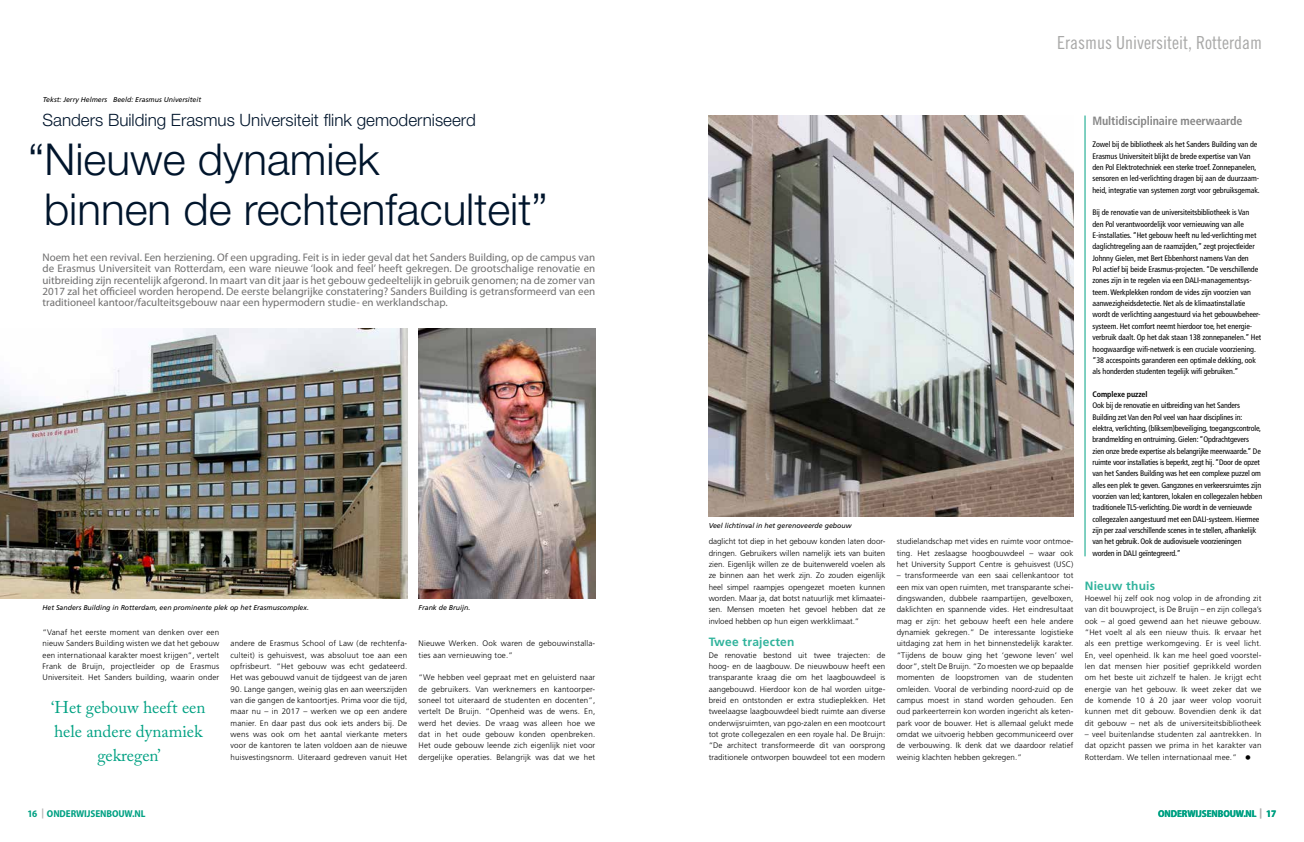
<style>
.page{position:relative;width:1304px;height:842px;background:#fff}
.page>*{position:absolute;margin:0;border:0;box-sizing:border-box;transform-origin:0 0}
.t1{font:300 44px/50px "Helvetica Neue LT Std";color:#00152c}
.t2{font:18px "Trade Gothic LT Std Cn 18";color:#a8a8a7}
.t3{font:300 17px "Helvetica Neue LT Std";color:#00152c}
.t4{font:17px/24px "Adobe Caslon Pro";color:#00a183;text-align:center}
.t5{font:700 condensed 12px "Frutiger LT Std";letter-spacing:-.01em;color:#878787}
.t6{font:700 12px "Frutiger LT Std";letter-spacing:.02em;color:#30b39c}
.t7{font:11px/11.3px "Myriad Pro";color:#706f6f;text-align:justify}
.t8{font:700 semi-condensed 10px "Myriad Pro";letter-spacing:-.01em;color:#00a183}
.t9{font:300 8px/11.3px "Frutiger LT Std";letter-spacing:.02em;color:#000;text-align:justify}
.t10{font:condensed 8px/11.3px "Frutiger LT Std";letter-spacing:-.01em;color:#000}
.t11{font:700 condensed 8px "Frutiger LT Std";letter-spacing:-.01em;color:#000}
.t12{font:italic 7px "Frutiger LT Std";color:#000}
.s1{font-size:13px}
.s2{color:#b3b2b2}
</style>
<div class="page">
<hr style="left:1085px;top:116px;width:1px;height:440px;background:#00a183">
<img style="left:0;top:329px;width:407px;height:270px">
<img style="left:419px;top:329px;width:176px;height:270px">
<img style="left:709px;top:116px;width:364px;height:401px">
<p class="t12" style="left:43px;top:96px;width:160px">Tekst: Jerry Helmers Beeld: Erasmus Universiteit</p>
<h1 class="t1" style="left:44px;top:133px;width:505px;text-indent:-16px">“Nieuwe dynamiek<br>binnen de rechtenfaculteit”</h1>
<p class="t7" style="left:43px;top:251px;width:554px">Noem het een revival. Een herziening. Of een upgrading. Feit is in ieder geval dat het Sanders Building, op de campus van de Erasmus Universiteit van Rotterdam, een ware nieuwe ‘look and feel’ heeft gekregen. De grootschalige renovatie en uitbreiding zijn recentelijk afgerond. In maart van dit jaar is het gebouw gedeeltelijk in gebruik genomen; na de zomer van 2017 zal het officieel worden heropend. De eerste belangrijke constatering? Sanders Building is getransformeerd van een traditioneel kantoor/faculteitsgebouw naar een hypermodern studie- en werklandschap.</p>
<h3 class="t3" style="left:43px;top:110px;width:435px">Sanders Building Erasmus Universiteit flink gemoderniseerd</h3>
<p class="t12" style="left:43px;top:604px;width:268px">Het Sanders Building in Rotterdam, een prominente plek op het Erasmuscomplex.</p>
<p class="t9" style="left:43px;top:627px;width:178px">“Vanaf het eerste moment van denken over een nieuw Sanders Building wisten we dat het gebouw een internationaal karakter moest krijgen”, vertelt Frank de Bruijn, projectleider op de Erasmus Universiteit. Het Sanders building, waarin onder</p>
<h3 class="t4" style="left:51px;top:695px;width:156px">‘Het gebouw heeft een hele andere dynamiek gekregen’</h3>
<p class="t9" style="left:231px;top:638px;width:178px">andere de Erasmus School of Law (de rechtenfa&shy;culteit) is gehuisvest, was absoluut toe aan een opfrisbeurt. “Het gebouw was echt gedateerd.<br>Het was gebouwd vanuit de tijdgeest van de jaren</p>
<p class="t9" style="left:231px;top:683px;width:178px">90. Lange gangen, weinig glas en aan weerszijden van die gangen de kantoortjes. Prima voor die tijd, maar nu – in 2017 – werken we op een andere manier. En daar past dus ook iets anders bij. De wens was ook om het aantal vierkante meters voor de kantoren te laten voldoen aan de nieuwe huisvestingsnorm. Uiteraard gedreven vanuit Het</p>
<p class="t12" style="left:419px;top:604px;width:53px">Frank de Bruijn.</p>
<p class="t9" style="left:419px;top:638px;width:178px">Nieuwe Werken. Ook waren de gebouwinstalla&shy;ties aan vernieuwing toe.”</p>
<p class="t9" style="left:419px;top:672px;width:178px">“We hebben veel gepraat met en geluisterd naar de gebruikers. Van werknemers en kantoorper&shy;soneel tot uiteraard de studenten en docenten”, vertelt De Bruijn. “Openheid was de wens. En, werd het devies. De vraag was alleen hoe we dat in het oude gebouw konden openbreken.<br>Het oude gebouw leende zich eigenlijk niet voor dergelijke operaties. Belangrijk was dat we het</p>
<h2 class="t2" style="left:1057px;top:32px;width:206px">Erasmus Universiteit, Rotterdam</h2>
<p class="t12" style="left:709px;top:521px;width:144px">Veel lichtinval in het gerenoveerde gebouw</p>
<p class="t9" style="left:709px;top:536px;width:178px">daglicht tot diep in het gebouw konden laten door&shy;dringen. Gebruikers willen namelijk iets van buiten zien. Eigenlijk willen ze de buitenwereld voelen als ze binnen aan het werk zijn. Zo zouden eigenlijk heel simpel raampjes opengezet moeten kunnen worden. Maar ja, dat botst natuurlijk met klimaatei&shy;sen. Mensen moeten het gevoel hebben dat ze invloed hebben op hun eigen werkklimaat.”</p>
<h3 class="t6" style="left:709px;top:635px;width:87px">Twee trajecten</h3>
<p class="t9" style="left:709px;top:649px;width:178px">De renovatie bestond uit twee trajecten: de hoog- en de laagbouw. De nieuwbouw heeft een transparante kraag die om het laagbouwdeel is aangebouwd. Hierdoor kon de hal worden uitge&shy;breid en ontstonden er extra studieplekken. Het tweelaagse laagbouwdeel biedt ruimte aan diverse onderwijsruimten, van pgo-zalen en een mootcourt tot grote collegezalen en een royale hal. De Bruijn: “De architect transformeerde dit van oorsprong traditionele ontworpen bouwdeel tot een modern</p>
<p class="t9" style="left:897px;top:536px;width:178px">studielandschap met vides en ruimte voor ontmoe&shy;ting. Het zeslaagse hoogbouwdeel – waar ook het University Support Centre is gehuisvest (USC)</p>
<p class="t9" style="left:897px;top:570px;width:178px">– transformeerde van een saai cellenkantoor tot een mix van open ruimten, met transparante schei&shy;dingswanden, dubbele raampartijen, gevelboxen, daklichten en spannende vides. Het eindresultaat mag er zijn: het gebouw heeft een hele andere dynamiek gekregen.” De interessante logistieke uitdaging zat hem in het binnenstedelijk karakter. “Tijdens de bouw ging het ‘gewone leven’ wel door”, stelt De Bruijn. “Zo moesten we op bepaalde momenten de loopstromen van de studenten omleiden. Vooral de verbinding noord-zuid op de campus moest in stand worden gehouden. Een oud parkeerterrein kon worden ingericht als keten&shy;park voor de bouwer. Het is allemaal gelukt mede omdat we uitvoerig hebben gecommuniceerd over de verbouwing. Ik denk dat we daardoor relatief weinig klachten hebben gekregen.”</p>
<h3 class="t5" style="left:1092px;top:113px;width:152px">Multidisciplinaire meerwaarde</h3>
<p class="t10" style="left:1092px;top:139px;width:169px">Zowel bij de bibliotheek als het Sanders Building van de Erasmus Universiteit blijkt de brede expertise van Van den Pol Elektrotechniek een sterke troef. Zonnepanelen, sensoren en led-verlichting dragen bij aan de duurzaam&shy;heid, integratie van systemen zorgt voor gebruiksgemak.</p>
<p class="t10" style="left:1092px;top:207px;width:170px">Bij de renovatie van de universiteitsbibliotheek is Van den Pol verantwoordelijk voor vernieuwing van alle E-installaties. “Het gebouw heeft nu led-verlichting met daglichtregeling aan de raamzijden,” zegt projectleider Johnny Gielen, met Bert Ebbenhorst namens Van den<br>Pol actief bij beide Erasmus-projecten. “De verschillende zones zijn in te regelen via een DALI-managementsys&shy;teem. Werkplekken rondom de vides zijn voorzien van aanwezigheidsdetectie. Net als de klimaatinstallatie wordt de verlichting aangestuurd via het gebouwbeheer&shy;systeem. Het comfort neemt hierdoor toe, het energie&shy;verbruik daalt. Op het dak staan 138 zonnepanelen.” Het hoogwaardige wifi-netwerk is een cruciale voorziening. “38 accespoints garanderen een optimale dekking, ook als honderden studenten tegelijk wifi gebruiken.”</p>
<p class="t11" style="left:1092px;top:389px;width:57px">Complexe puzzel</p>
<p class="t10" style="left:1092px;top:400px;width:171px">Ook bij de renovatie en uitbreiding van het Sanders Building zet Van den Pol veel van haar disciplines in: elektra, verlichting, (bliksem)beveiliging, toegangscontrole, brandmelding en ontruiming. Gielen: “Opdrachtgevers zien onze brede expertise als belangrijke meerwaarde.” De ruimte voor installaties is beperkt, zegt hij. “Door de opzet van het Sanders Building was het een complexe puzzel om alles een plek te geven. Gangzones en verkeersruimtes zijn voorzien van led; kantoren, lokalen en collegezalen hebben traditionele TL5-verlichting. Die wordt in de vernieuwde collegezalen aangestuurd met een DALI-systeem. Hiermee zijn per zaal verschillende scenes in te stellen, afhankelijk van het gebruik. Ook de audiovisuele voorzieningen worden in DALI geïntegreerd.”</p>
<h3 class="t6" style="left:1085px;top:578px;width:72px">Nieuw thuis</h3>
<p class="t9" style="left:1085px;top:593px;width:178px">Hoewel hij zelf ook nog volop in de afronding zit van dit bouwproject, is De Bruijn – en zijn collega’s ook – al goed gewend aan het nieuwe gebouw. “Het voelt al als een nieuw thuis. Ik ervaar het als een prettige werkomgeving. Er is veel licht.<br>En, veel openheid. Ik kan me heel goed voorstel&shy;len dat mensen hier positief geprikkeld worden om het beste uit zichzelf te halen. Je krijgt echt energie van het gebouw. Ik weet zeker dat we de komende 10 á 20 jaar weer volop vooruit kunnen met dit gebouw. Bovendien denk ik dat dit gebouw – net als de universiteitsbibliotheek</p>
<p class="t9" style="left:1085px;top:729px;width:178px">– veel buitenlandse studenten zal aantrekken. In dat opzicht passen we prima in het karakter van Rotterdam. We tellen internationaal mee.” <span class="s1">•</span></p>
<p class="t8" style="left:27px;top:808px;width:119px">16 <span class="s2">|</span> ONDERWIJSENBOUW.NL</p>
<p class="t8" style="left:1158px;top:808px;width:120px">ONDERWIJSENBOUW.NL <span class="s2">|</span> 17</p>
</div>
